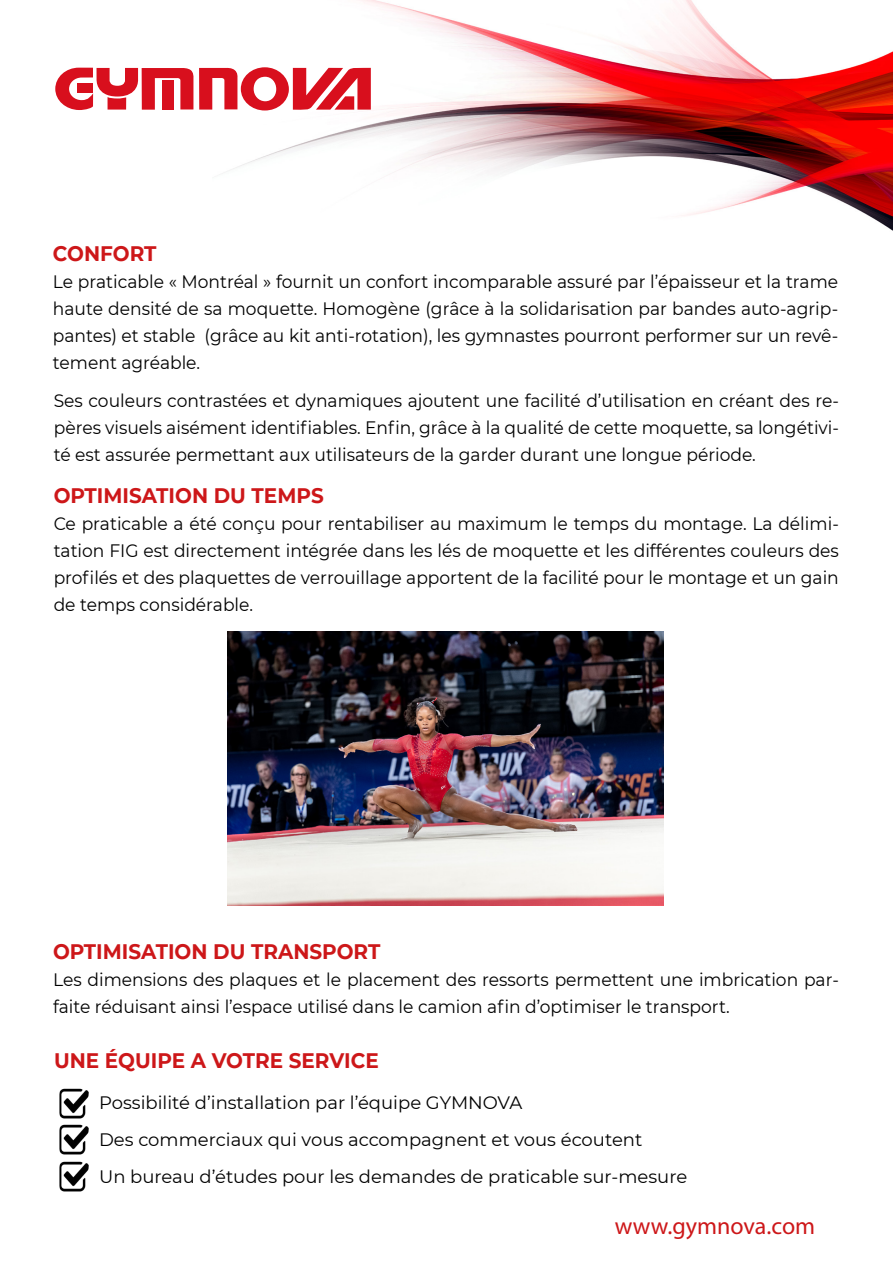
<style>
.page{position:relative;width:893px;height:1263px;background:#fff}
.page>*{position:absolute;margin:0;border:0;box-sizing:border-box;transform-origin:0 0}
.t1{font:24px "Myriad Pro";color:#cd1719}
.t2{font:700 21px "Montserrat";color:#cd1719;scale:.95 1}
.t3{font:18px/27px "Montserrat";color:#000;text-align:justify;scale:.95 1}
.t4{font:18px/36.6px "Montserrat";color:#000}
</style>
<div class="page">
<img style="left:59px;top:1088px;width:30px;height:31px">
<img style="left:226px;top:0;width:667px;height:231px">
<svg style="left:55px;top:67px;width:316px;height:44px"></svg>
<img style="left:59px;top:1124px;width:30px;height:31px">
<img style="left:59px;top:1161px;width:30px;height:31px">
<img style="left:228px;top:631px;width:436px;height:274px">
<p class="t2" style="left:53px;top:238px;width:110px">CONFORT</p>
<p class="t3" style="left:53px;top:267px;width:828px">Le praticable « Montréal » fournit un confort incomparable assuré par l’épaisseur et la trame haute densité de sa moquette. Homogène (grâce à la solidarisation par bandes auto-agrip&shy;pantes) et stable (grâce au kit anti-rotation), les gymnastes pourront performer sur un revê&shy;tement agréable.</p>
<p class="t3" style="left:54px;top:386px;width:828px">Ses couleurs contrastées et dynamiques ajoutent une facilité d’utilisation en créant des re&shy;pères visuels aisément identifiables. Enfin, grâce à la qualité de cette moquette, sa longétivi&shy;té est assurée permettant aux utilisateurs de la garder durant une longue période.</p>
<p class="t2" style="left:54px;top:480px;width:286px">OPTIMISATION DU TEMPS</p>
<p class="t3" style="left:54px;top:509px;width:828px">Ce praticable a été conçu pour rentabiliser au maximum le temps du montage. La délimi&shy;tation FIG est directement intégrée dans les lés de moquette et les différentes couleurs des profilés et des plaquettes de verrouillage apportent de la facilité pour le montage et un gain de temps considérable.</p>
<p class="t2" style="left:53px;top:936px;width:346px">OPTIMISATION DU TRANSPORT</p>
<p class="t3" style="left:53px;top:965px;width:829px">Les dimensions des plaques et le placement des ressorts permettent une imbrication par&shy;faite réduisant ainsi l’espace utilisé dans le camion afin d’optimiser le transport.</p>
<p class="t2" style="left:54px;top:1045px;width:343px">UNE ÉQUIPE A VOTRE SERVICE</p>
<p class="t4" style="left:99px;top:1084px;width:590px">Possibilité d’installation par l’équipe GYMNOVA<br>Des commerciaux qui vous accompagnent et vous écoutent<br>Un bureau d’études pour les demandes de praticable sur-mesure</p>
<h1 class="t1" style="left:615px;top:1211px;width:202px">www.gymnova.com</h1>
</div>
